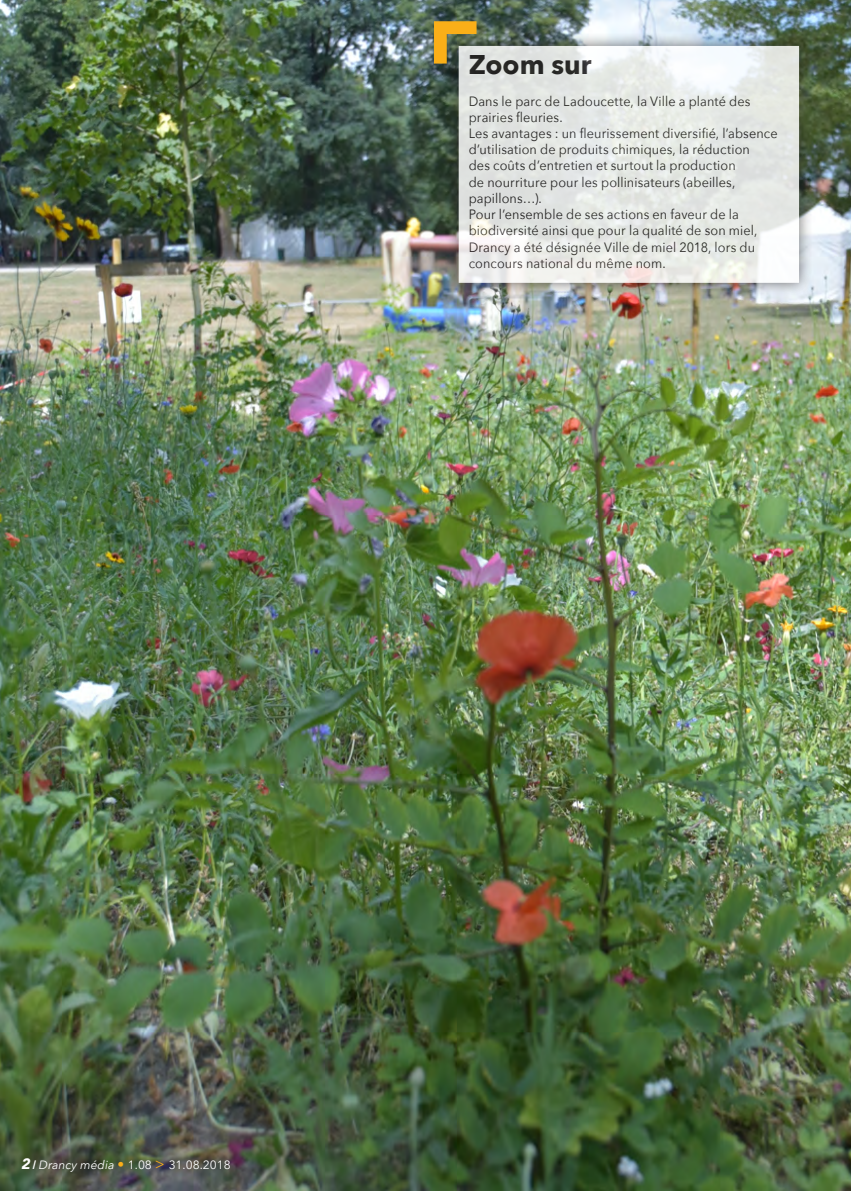
<style>
.page{position:relative;width:851px;height:1191px;background:#fff}
.page>*{position:absolute;margin:0;border:0;box-sizing:border-box;transform-origin:0 0}
.t1{font:700 27px "Avenir Next";color:#231f20}
.t2{font:13.5px/16.2px "Avenir Next";letter-spacing:.01em;color:#231f20;scale:.94 1}
.t3{font:12px "Avenir Next";color:#fff}
.s1{font-family:"Avenir";font-weight:900;font-style:italic;font-size:15px}
.s2{font-family:"Arial";font-weight:700}
.s3{font-style:italic}
.s4{font-size:13.5px;color:#faaf18}
.s5{font-size:15px;color:#faaf18}
</style>
<div class="page">
<img style="left:0;top:0;width:850px;height:1191px">
<div style="left:444px;top:32px;width:369px;height:265px;background:#231f20;opacity:.75"></div>
<svg style="left:461px;top:49px;width:335px;height:231px;background:#e6e9e6"></svg>
<div style="left:458px;top:46px;width:341px;height:237px;border:2px solid #fff"></div>
<svg style="left:434px;top:21px;width:42px;height:43px;background:#bd9d4b"></svg>
<h1 class="t1" style="left:468px;top:42px;width:124px">Zoom sur</h1>
<p class="t2" style="left:468px;top:92px;width:330px">Dans le parc de Ladoucette, la Ville a planté des prairies fleuries.<br>Les avantages : un fleurissement diversifié, l’absence d’utilisation de produits chimiques, la réduction<br>des coûts d’entretien et surtout la production<br>de nourriture pour les pollinisateurs (abeilles, papillons…).<br>Pour l’ensemble de ses actions en faveur de la biodiversité ainsi que pour la qualité de son miel, Drancy a été désignée Ville de miel 2018, lors du concours national du même nom.</p>
<p class="t3" style="left:21px;top:1154px;width:211px"><span class="s1">2</span> <span class="s2">/</span> <span class="s3">Drancy média</span> <span class="s4">•</span> 1.08 <span class="s5">&gt;</span> 31.08.2018</p>
</div>
